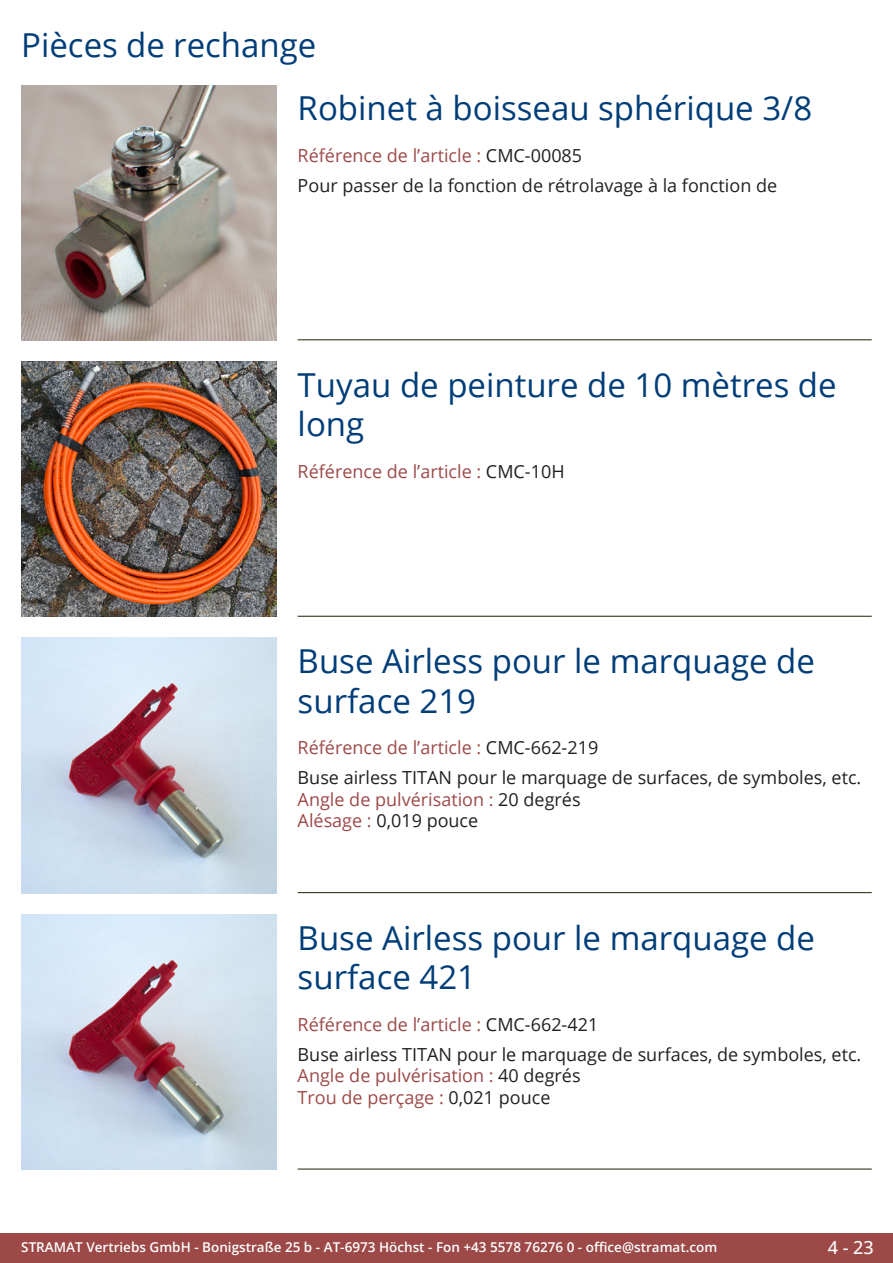
<style>
.page{position:relative;width:893px;height:1263px;background:#fff}
.page>*{position:absolute;margin:0;border:0;box-sizing:border-box;transform-origin:0 0}
.Produkttitel{font:33px/39.6px "Open Sans";color:#003d78}
.RastTitel{font:33px "Open Sans";color:#003d78}
.Beschreibung_Text{font:18px/21.6px "Open Sans";color:#231f20}
.TechDaten_Überschrif{font:18px "Open Sans";color:#9c4948}
.t1{font:500 18px "Open Sans";color:#fff}
.t2{font:600 13.5px "Open Sans";color:#fff}
.s1{color:#231f20}
.s2{color:#9c4948}
</style>
<div class="page">
<div style="left:0;top:1233px;width:893px;height:30px;background:#9c4948"></div>
<hr style="left:298px;top:340px;width:574px;height:1px;background:#201d08">
<hr style="left:298px;top:616px;width:574px;height:1px;background:#201d08">
<hr style="left:298px;top:892px;width:574px;height:1px;background:#201d08">
<hr style="left:298px;top:1169px;width:574px;height:1px;background:#201d08">
<img style="left:21px;top:85px;width:255px;height:255px">
<img style="left:21px;top:361px;width:255px;height:256px">
<img style="left:21px;top:638px;width:255px;height:255px">
<img style="left:21px;top:914px;width:255px;height:255px">
<p class="RastTitel" style="left:21px;top:22px;width:297px">Pièces de rechange</p>
<p class="Produkttitel" style="left:298px;top:88px;width:516px">Robinet à boisseau sphérique 3/8</p>
<p class="TechDaten_Überschrif" style="left:298px;top:143px;width:286px">Référence de l’article : <span class="s1">CMC-00085</span></p>
<p class="Beschreibung_Text" style="left:298px;top:174px;width:481px">Pour passer de la fonction de rétrolavage à la fonction de</p>
<p class="Produkttitel" style="left:298px;top:364px;width:541px">Tuyau de peinture de 10 mètres de long</p>
<p class="TechDaten_Überschrif" style="left:298px;top:459px;width:268px">Référence de l’article : <span class="s1">CMC-10H</span></p>
<p class="Produkttitel" style="left:298px;top:640px;width:519px">Buse Airless pour le marquage de surface 219</p>
<p class="TechDaten_Überschrif" style="left:298px;top:735px;width:302px">Référence de l’article : <span class="s1">CMC-662-219</span></p>
<p class="Beschreibung_Text" style="left:298px;top:766px;width:565px">Buse airless TITAN pour le marquage de surfaces, de symboles, etc.<br><span class="s2">Angle de pulvérisation :</span> 20 degrés<br><span class="s2">Alésage :</span> 0,019 pouce</p>
<p class="Produkttitel" style="left:298px;top:917px;width:519px">Buse Airless pour le marquage de surface 421</p>
<p class="TechDaten_Überschrif" style="left:298px;top:1012px;width:302px">Référence de l’article : <span class="s1">CMC-662-421</span></p>
<p class="Beschreibung_Text" style="left:298px;top:1043px;width:565px">Buse airless TITAN pour le marquage de surfaces, de symboles, etc.<br><span class="s2">Angle de pulvérisation :</span> 40 degrés<br><span class="s2">Trou de perçage :</span> 0,021 pouce</p>
<p class="t2" style="left:21px;top:1238px;width:698px">STRAMAT Vertriebs GmbH - Bonigstraße 25 b - AT-6973 Höchst - Fon +43 5578 76276 0 - office@stramat.com</p>
<p class="t1" style="left:828px;top:1234px;width:48px">4 - 23</p>
</div>
